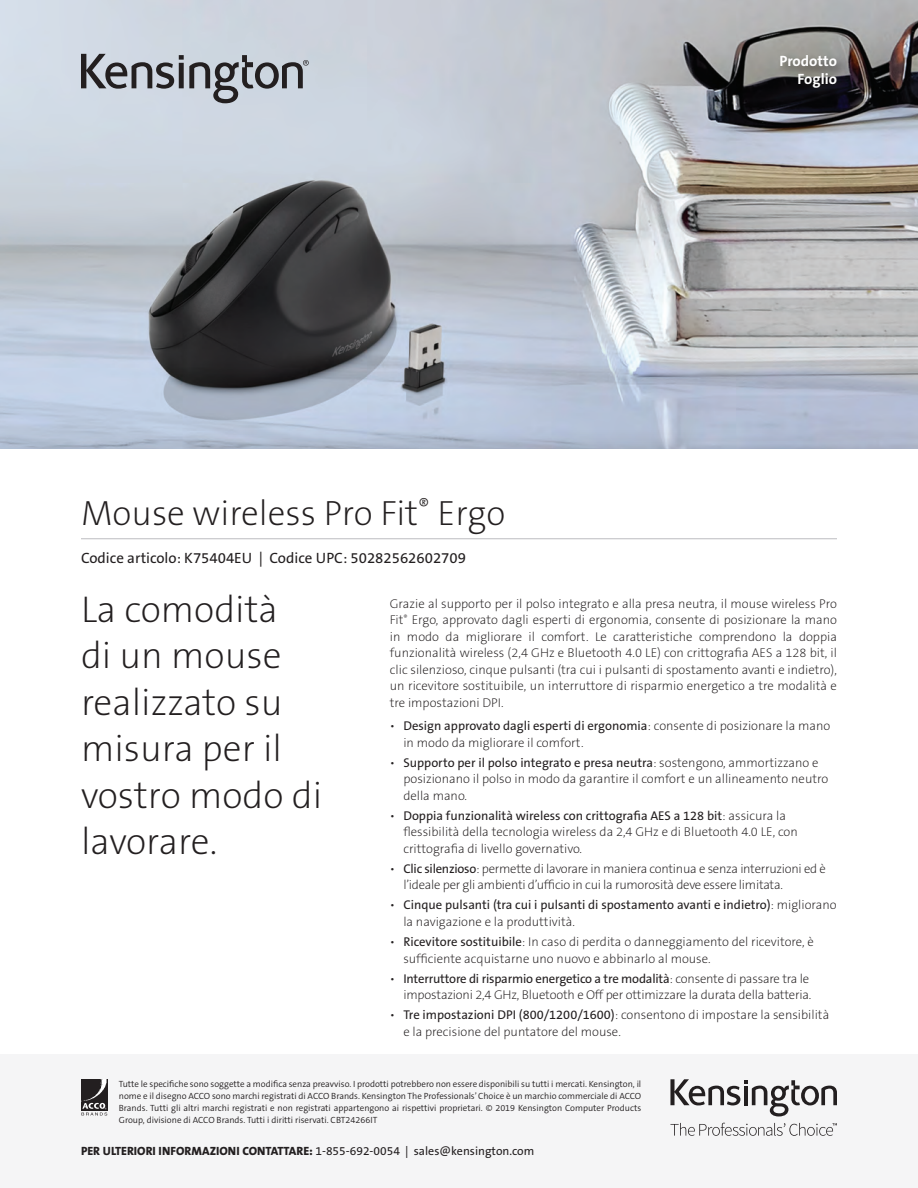
<style>
.page{position:relative;width:918px;height:1188px;background:#fff}
.page>*{position:absolute;margin:0;border:0;box-sizing:border-box;transform-origin:0 0}
.Body{font:37.5px/46.5px "The Sans KENSINGTON2 XL";color:#231f20}
.Main_Header{font:35.25px "The Sans KENSINGTON2 XL";color:#231f20}
.Part_No__UPC{font:15px "The Sans KENSINGTON5 Rg";color:#231f20}
.Part_No__UPC-2{font:15px "The Sans KENSINGTON7 Bd";color:#fff}
.t1{font:12.75px/16.5px "The Sans KENSINGTON2 XL";color:#231f20}
.t2{font:12.75px/16.5px "The Sans KENSINGTON2 XL";letter-spacing:-.02em;color:#231f20}
.t3{font:12.75px/16.5px "The Sans KENSINGTON5 Rg";color:#231f20}
.t4{font:12px "The Sans KENSINGTON8 XB";color:#231f20}
.t5{font:9px/12px "The Sans KENSINGTON4 SL";color:#231f20;text-align:justify}
.s1{font-family:"The Sans KENSINGTON5 Rg"}
.s2{font-family:"The Sans KENSINGTON2 XL"}
</style>
<div class="page">
<img style="left:0;top:0;width:918px;height:427px">
<div style="left:777px;top:52px;width:72px;height:48px;background:#231f20;opacity:.75"></div>
<div style="left:0;top:427px;width:918px;height:761px;background:#231f20;opacity:.2"></div>
<div style="left:0;top:449px;width:918px;height:739px;background:#fff"></div>
<div style="left:0;top:1054px;width:918px;height:134px;background:#f5f5f6"></div>
<hr style="left:81px;top:538px;width:756px;height:1px;background:#bcbdc0">
<img style="left:81px;top:1079px;width:27px;height:32px">
<svg style="left:81px;top:1103px;width:26px;height:13px"></svg>
<svg style="left:670px;top:1079px;width:167px;height:37px"></svg>
<svg style="left:670px;top:1123px;width:167px;height:13px"></svg>
<svg style="left:81px;top:54px;width:228px;height:49px;background:#a1a6ae"></svg>
<p class="Main_Header" style="left:81px;top:494px;width:426px">Mouse wireless Pro Fit<sup>®</sup> Ergo</p>
<p class="Part_No__UPC" style="left:81px;top:550px;width:387px">Codice articolo: K75404EU | Codice UPC: 50282562602709</p>
<p class="Part_No__UPC-2" style="left:779px;top:53px;width:59px">Prodotto</p>
<p class="Part_No__UPC-2" style="left:798px;top:71px;width:41px">Foglio</p>
<p class="Body" style="left:81px;top:587px;width:243px">La comodità<br>di un mouse realizzato su misura per il vostro modo di lavorare.</p>
<p class="t1" style="left:390px;top:596px;width:449px;text-align:justify">Grazie al supporto per il polso integrato e alla presa neutra, il mouse wireless Pro Fit<sup>®</sup> Ergo, approvato dagli esperti di ergonomia, consente di posizionare la mano in modo da migliorare il comfort. Le caratteristiche comprendono la doppia funzionalità wireless (2,4 GHz e Bluetooth 4.0 LE) con crittografia AES a 128 bit, il clic silenzioso, cinque pulsanti (tra cui i pulsanti di spostamento avanti e indietro), un ricevitore sostituibile, un interruttore di risparmio energetico a tre modalità e tre impostazioni DPI.</p>
<p class="t1" style="left:403px;top:718px;width:429px;text-indent:-14px">• <span class="s1">Design approvato dagli esperti di ergonomia</span>: consente di posizionare la mano in modo da migliorare il comfort.</p>
<p class="t1" style="left:403px;top:755px;width:426px;text-indent:-14px">• <span class="s1">Supporto per il polso integrato e presa neutra</span>: sostengono, ammortizzano e posizionano il polso in modo da garantire il comfort e un allineamento neutro della mano.</p>
<p class="t1" style="left:403px;top:808px;width:396px;text-indent:-14px">• <span class="s1">Doppia funzionalità wireless con crittografia AES a 128 bit</span>: assicura la flessibilità della tecnologia wireless da 2,4 GHz e di Bluetooth 4.0 LE, con crittografia di livello governativo.</p>
<p class="t2" style="left:403px;top:861px;width:424px;text-indent:-14px">• <span class="s1">Clic silenzioso</span>: permette di lavorare in maniera continua e senza interruzioni ed è l’ideale per gli ambienti d’ufficio in cui la rumorosità deve essere limitata.</p>
<p class="t3" style="left:403px;top:897px;width:435px;text-indent:-14px"><span class="s2">•</span> Cinque pulsanti (tra cui i pulsanti di spostamento avanti e indietro)<span class="s2">: migliorano la navigazione e la produttività.</span></p>
<p class="t1" style="left:403px;top:934px;width:412px;text-indent:-14px">• <span class="s1">Ricevitore sostituibile</span>: In caso di perdita o danneggiamento del ricevitore, è sufficiente acquistarne uno nuovo e abbinarlo al mouse.</p>
<p class="t1" style="left:390px;top:970px;width:423px;text-align:right">• <span class="s1">Interruttore di risparmio energetico a tre modalità</span>: consente di passare tra le impostazioni 2,4 GHz, Bluetooth e Off per ottimizzare la durata della batteria.</p>
<p class="t1" style="left:403px;top:1007px;width:427px;text-indent:-14px">• <span class="s1">Tre impostazioni DPI (800/1200/1600)</span>: consentono di impostare la sensibilità e la precisione del puntatore del mouse.</p>
<p class="t5" style="left:119px;top:1079px;width:524px">Tutte le specifiche sono soggette a modifica senza preavviso. I prodotti potrebbero non essere disponibili su tutti i mercati. Kensington, il nome e il disegno ACCO sono marchi registrati di ACCO Brands. Kensington The Professionals’ Choice è un marchio commerciale di ACCO Brands. Tutti gli altri marchi registrati e non registrati appartengono ai rispettivi proprietari. © 2019 Kensington Computer Products Group, divisione di ACCO Brands. Tutti i diritti riservati. CBT24266IT</p>
<p class="t4" style="left:81px;top:1145px;width:455px">PER ULTERIORI INFORMAZIONI CONTATTARE: <span class="s1">1-855-692-0054 | sales@kensington.com</span></p>
</div>
